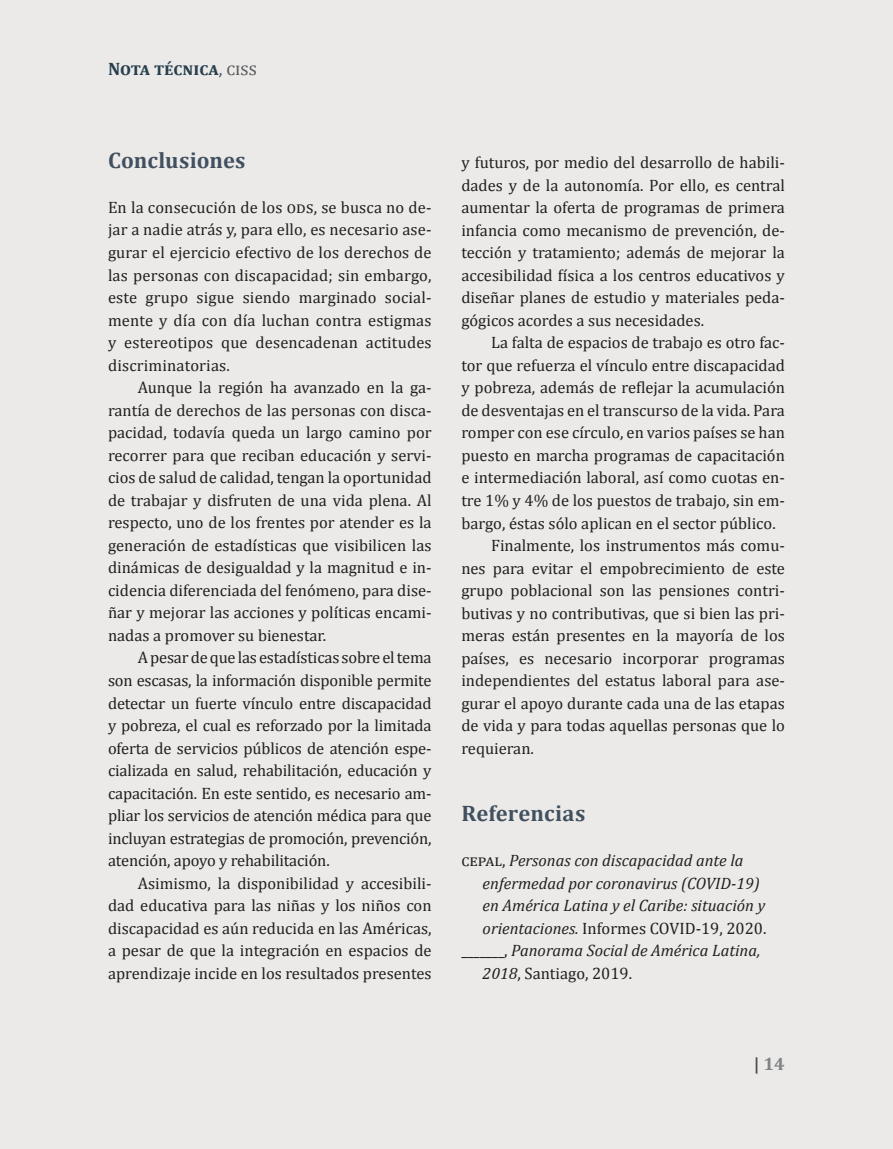
<style>
.page{position:relative;width:893px;height:1149px;background:#fff}
.page>*{position:absolute;margin:0;border:0;box-sizing:border-box;transform-origin:0 0}
.t1{font:700 22.5px "Cambria";letter-spacing:.005em;color:#41505f}
.t2{font:700 18px "Cambria";color:#273f4e}
.t3{font:700 18px "Cambria";color:#808285}
.t4{font:16.5px/22.5px "Cambria";color:#231f20;text-align:justify}
.t5{font:italic 16.5px "Cambria";color:#231f20}
.s1{font-weight:400;color:#4a5766}
.s2{font-weight:400;color:#57585a}
.s3{font-style:normal}
.s4{font-style:italic}
.s5{color:#4b4c4d}
</style>
<div class="page">
<div style="left:0;top:0;width:893px;height:1148px;background:#ebeae8"></div>
<p class="t2" style="left:108px;top:56px;width:150px">Nota técnica<span class="s1">,</span> <span class="s2">ciss</span></p>
<h1 class="t1" style="left:108px;top:144px;width:139px">Conclusiones</h1>
<p class="t4" style="left:108px;top:196px;width:325px">En la consecución de los ods, se busca no de&shy;jar a nadie atrás y, para ello, es necesario ase&shy;gurar el ejercicio efectivo de los derechos de las personas con discapacidad; sin embargo, este grupo sigue siendo marginado social&shy;mente y día con día luchan contra estigmas y estereotipos que desencadenan actitudes discriminatorias.</p>
<p class="t4" style="left:108px;top:376px;width:325px;text-indent:30px">Aunque la región ha avanzado en la ga&shy;rantía de derechos de las personas con disca&shy;pacidad, todavía queda un largo camino por recorrer para que reciban educación y servi&shy;cios de salud de calidad, tengan la oportunidad de trabajar y disfruten de una vida plena. Al respecto, uno de los frentes por atender es la generación de estadísticas que visibilicen las dinámicas de desigualdad y la magnitud e in&shy;cidencia diferenciada del fenómeno, para dise&shy;ñar y mejorar las acciones y políticas encami&shy;nadas a promover su bienestar.</p>
<p class="t4" style="left:108px;top:646px;width:325px;text-indent:30px">A pesar de que las estadísticas sobre el tema son escasas, la información disponible permite detectar un fuerte vínculo entre discapacidad y pobreza, el cual es reforzado por la limitada oferta de servicios públicos de atención espe&shy;cializada en salud, rehabilitación, educación y capacitación. En este sentido, es necesario am&shy;pliar los servicios de atención médica para que incluyan estrategias de promoción, prevención, atención, apoyo y rehabilitación.</p>
<p class="t4" style="left:108px;top:871px;width:325px;text-indent:30px">Asimismo, la disponibilidad y accesibili&shy;dad educativa para las niñas y los niños con discapacidad es aún reducida en las Américas, a pesar de que la integración en espacios de aprendizaje incide en los resultados presentes</p>
<p class="t4" style="left:461px;top:151px;width:325px">y futuros, por medio del desarrollo de habili&shy;dades y de la autonomía. Por ello, es central aumentar la oferta de programas de primera infancia como mecanismo de prevención, de&shy;tección y tratamiento; además de mejorar la accesibilidad física a los centros educativos y diseñar planes de estudio y materiales peda&shy;gógicos acordes a sus necesidades.</p>
<p class="t4" style="left:491px;top:331px;width:295px">La falta de espacios de trabajo es otro fac-</p>
<p class="t4" style="left:461px;top:354px;width:325px">tor que refuerza el vínculo entre discapacidad</p>
<p class="t4" style="left:461px;top:376px;width:325px">y pobreza, además de reflejar la acumulación</p>
<p class="t4" style="left:461px;top:399px;width:325px">de desventajas en el transcurso de la vida. Para</p>
<p class="t4" style="left:461px;top:421px;width:325px">romper con ese círculo, en varios países se han</p>
<p class="t4" style="left:461px;top:444px;width:325px">puesto en marcha programas de capacitación</p>
<p class="t4" style="left:461px;top:466px;width:325px">e intermediación laboral, así como cuotas en-</p>
<p class="t4" style="left:461px;top:489px;width:325px">tre 1% y 4% de los puestos de trabajo, sin em-</p>
<p class="t4" style="left:461px;top:511px;width:316px">bargo, éstas sólo aplican en el sector público.</p>
<p class="t4" style="left:491px;top:534px;width:295px">Finalmente, los instrumentos más comu-</p>
<p class="t4" style="left:461px;top:556px;width:325px">nes para evitar el empobrecimiento de este</p>
<p class="t4" style="left:461px;top:579px;width:325px">grupo poblacional son las pensiones contri-</p>
<p class="t4" style="left:461px;top:601px;width:325px">butivas y no contributivas, que si bien las pri-</p>
<p class="t4" style="left:461px;top:624px;width:325px">meras están presentes en la mayoría de los</p>
<p class="t4" style="left:461px;top:646px;width:325px">países, es necesario incorporar programas</p>
<p class="t4" style="left:461px;top:669px;width:325px">independientes del estatus laboral para ase-</p>
<p class="t4" style="left:461px;top:691px;width:325px">gurar el apoyo durante cada una de las etapas</p>
<p class="t4" style="left:461px;top:714px;width:325px">de vida y para todas aquellas personas que lo</p>
<p class="t4" style="left:461px;top:736px;width:74px">requieran.</p>
<h1 class="t1" style="left:461px;top:797px;width:126px">Referencias</h1>
<p class="t5" style="left:461px;top:848px;width:284px"><span class="s3">cepal,</span> Personas con discapacidad ante la</p>
<p class="t5" style="left:483px;top:871px;width:279px">enfermedad por coronavirus (COVID-19)</p>
<p class="t5" style="left:483px;top:893px;width:284px">en América Latina y el Caribe: situación y</p>
<p class="t4" style="left:483px;top:916px;width:285px"><span class="s4">orientaciones.</span> Informes COVID-19, 2020.</p>
<p class="t5" style="left:461px;top:938px;width:300px"><span class="s3">_______,</span> Panorama Social de América Latina,</p>
<p class="t4" style="left:483px;top:961px;width:151px"><span class="s4">2018</span>, Santiago, 2019.</p>
<p class="t3" style="left:754px;top:1050px;width:33px"><span class="s5">|</span> 14</p>
</div>
